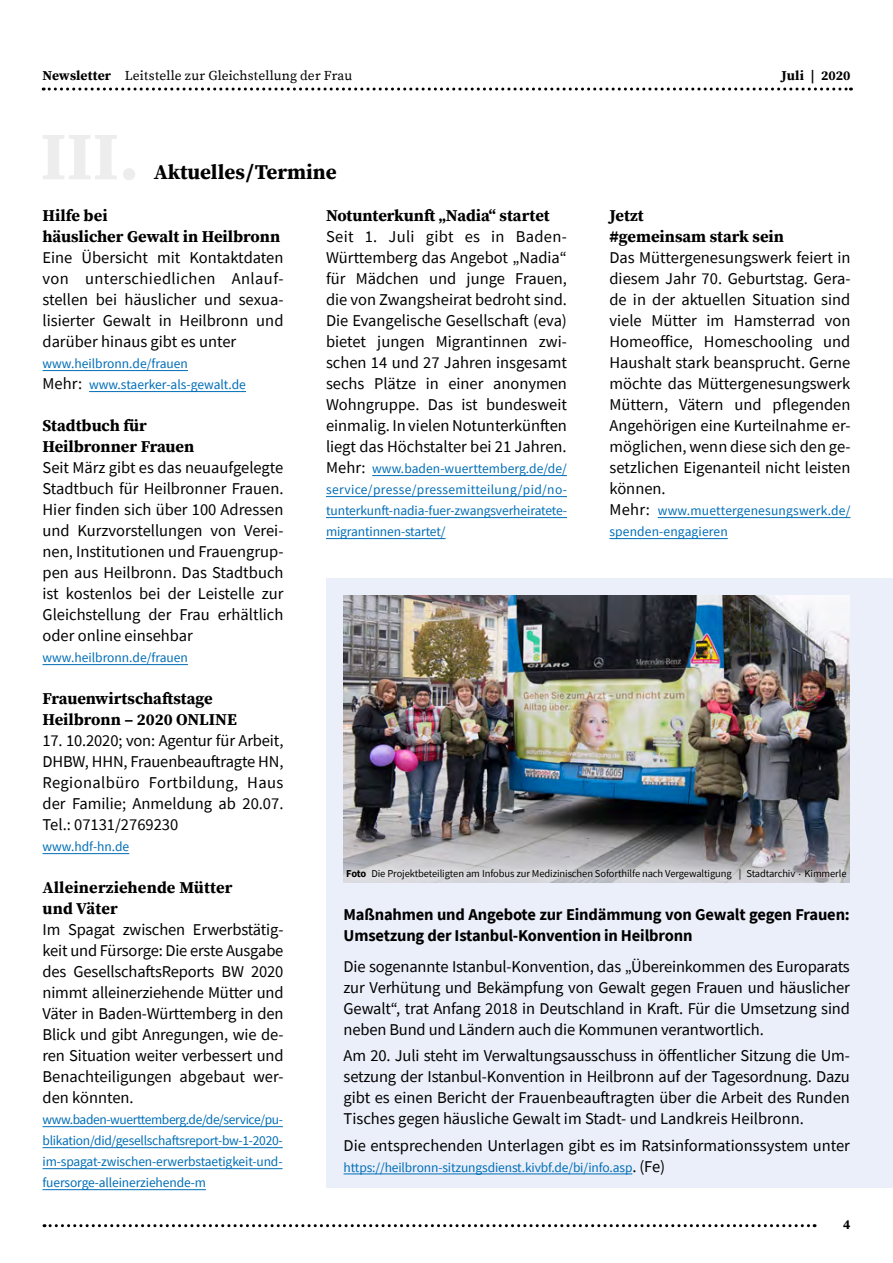
<style>
.page{position:relative;width:893px;height:1263px;background:#fff}
.page>*{position:absolute;margin:0;border:0;box-sizing:border-box;transform-origin:0 0}
.t1{font:700 21px "Source Serif Pro";color:#000}
.t2{font:16.5px/21px "Source Sans Pro";color:#000;text-align:justify}
.t3{font:700 16.5px/21px "Source Serif Pro";color:#000}
.t4{font:700 16.5px/21px "Source Sans Pro";letter-spacing:-.01em;color:#000}
.t5{font:13.5px/21px "Source Sans Pro";letter-spacing:-.01em;color:#006eb7;text-align:justify}
.t6{font:13.5px/21px "Source Sans Pro";letter-spacing:.01em;color:#006eb7}
.t7{font:13.5px "Source Serif Pro";letter-spacing:.01em;color:#000}
.t8{font:700 13.5px "Source Serif Pro";letter-spacing:.005em;color:#000}
.t9{font:10.5px "Source Sans Pro";letter-spacing:-.01em;color:#000}
.s1{font-weight:700}
.s2{font-size:16.5px;color:#000}
</style>
<div class="page">
<div style="left:326px;top:578px;width:567px;height:609px;background:#ebeff9"></div>
<hr style="left:43px;top:370px;width:145px;height:1px;background:#006eb7">
<hr style="left:89px;top:391px;width:157px;height:1px;background:#006eb7">
<hr style="left:43px;top:664px;width:145px;height:1px;background:#006eb7">
<hr style="left:43px;top:853px;width:86px;height:1px;background:#006eb7">
<hr style="left:43px;top:1126px;width:240px;height:1px;background:#006eb7">
<hr style="left:43px;top:1147px;width:240px;height:1px;background:#006eb7">
<hr style="left:43px;top:1168px;width:240px;height:1px;background:#006eb7">
<hr style="left:43px;top:1189px;width:163px;height:1px;background:#006eb7">
<hr style="left:372px;top:475px;width:195px;height:1px;background:#006eb7">
<hr style="left:326px;top:496px;width:241px;height:1px;background:#006eb7">
<hr style="left:326px;top:517px;width:241px;height:1px;background:#006eb7">
<hr style="left:326px;top:538px;width:120px;height:1px;background:#006eb7">
<hr style="left:658px;top:517px;width:192px;height:1px;background:#006eb7">
<hr style="left:609px;top:538px;width:119px;height:1px;background:#006eb7">
<hr style="left:344px;top:1173px;width:288px;height:1px;background:#006eb7">
<img style="left:343px;top:595px;width:507px;height:229px">
<svg style="left:343px;top:824px;width:507px;height:37px;background:#8a888b"></svg>
<svg style="left:343px;top:861px;width:507px;height:22px;background:#cac9cd"></svg>
<svg style="left:43px;top:88px;width:808px;height:3px"></svg>
<svg style="left:44px;top:1224px;width:771px;height:3px"></svg>
<p class="t7" style="left:43px;top:66px;width:311px"><span class="s1">Newsletter</span> Leitstelle zur Gleichstellung der Frau</p>
<p class="t8" style="left:782px;top:66px;width:70px">Juli | 2020</p>
<p class="t1" style="left:154px;top:158px;width:185px">Aktuelles/Termine</p>
<p class="t3" style="left:43px;top:205px;width:239px">Hilfe bei<br>häuslicher Gewalt in Heilbronn</p>
<p class="t2" style="left:43px;top:247px;width:242px">Eine Übersicht mit Kontaktdaten von unterschiedlichen Anlauf&shy;stellen bei häuslicher und sexua&shy;lisierter Gewalt in Heilbronn und darüber hinaus gibt es unter</p>
<p class="t5" style="left:43px;top:353px;width:205px">www.heilbronn.de/frauen<br><span class="s2">Mehr:</span> www.staerker-als-gewalt.de</p>
<p class="t3" style="left:43px;top:415px;width:153px">Stadtbuch für<br>Heilbronner Frauen</p>
<p class="t2" style="left:43px;top:457px;width:242px">Seit März gibt es das neuaufgelegte Stadtbuch für Heilbronner Frauen.<br>Hier finden sich über 100 Adressen und Kurzvorstellungen von Verei&shy;nen, Institutionen und Frauengrup&shy;pen aus Heilbronn. Das Stadtbuch ist kostenlos bei der Leistelle zur Gleichstellung der Frau erhältlich oder online einsehbar</p>
<p class="t5" style="left:43px;top:647px;width:147px">www.heilbronn.de/frauen</p>
<p class="t3" style="left:43px;top:688px;width:196px">Frauenwirtschaftstage<br>Heilbronn – 2020 ONLINE</p>
<p class="t2" style="left:43px;top:730px;width:242px">17. 10.2020; von: Agentur für Arbeit, DHBW, HHN, Frauenbeauftragte HN, Regionalbüro Fortbildung, Haus der Familie; Anmeldung ab 20.07.<br>Tel.: 07131/2769230</p>
<p class="t5" style="left:43px;top:836px;width:88px">www.hdf-hn.de</p>
<p class="t3" style="left:43px;top:877px;width:191px">Alleinerziehende Mütter und Väter</p>
<p class="t2" style="left:43px;top:919px;width:242px">Im Spagat zwischen Erwerbstätig&shy;keit und Fürsorge: Die erste Ausgabe des GesellschaftsReports BW 2020 nimmt alleinerziehende Mütter und Väter in Baden-Württemberg in den Blick und gibt Anregungen, wie de&shy;ren Situation weiter verbessert und Benachteiligungen abgebaut wer&shy;den könnten.</p>
<p class="t5" style="left:43px;top:1109px;width:242px">www.baden-wuerttemberg.de/de/service/pu&shy;blikation/did/gesellschaftsreport-bw-1-2020- im-spagat-zwischen-erwerbstaetigkeit-und&shy;fuersorge-alleinerziehende-m</p>
<p class="t3" style="left:326px;top:205px;width:225px">Notunterkunft „Nadia“ startet</p>
<p class="t2" style="left:326px;top:226px;width:242px">Seit 1. Juli gibt es in Baden-Württemberg das Angebot „Nadia“ für Mädchen und junge Frauen, die von Zwangsheirat bedroht sind.<br>Die Evangelische Gesellschaft (eva) bietet jungen Migrantinnen zwi&shy;schen 14 und 27 Jahren insgesamt sechs Plätze in einer anonymen Wohngruppe. Das ist bundesweit einmalig. In vielen Notunterkünften liegt das Höchstalter bei 21 Jahren.</p>
<p class="t5" style="left:326px;top:458px;width:243px"><span class="s2">Mehr:</span> www.baden-wuerttemberg.de/de/ service/presse/pressemitteilung/pid/no&shy;tunterkunft-nadia-fuer-zwangsverheiratete&shy;migrantinnen-startet/</p>
<p class="t3" style="left:609px;top:205px;width:176px">Jetzt<br>#gemeinsam stark sein</p>
<p class="t2" style="left:609px;top:247px;width:242px">Das Müttergenesungswerk feiert in diesem Jahr 70. Geburtstag. Gera&shy;de in der aktuellen Situation sind viele Mütter im Hamsterrad von Homeoffice, Homeschooling und Haushalt stark beansprucht. Gerne möchte das Müttergenesungswerk Müttern, Vätern und pflegenden Angehörigen eine Kurteilnahme er&shy;möglichen, wenn diese sich den ge&shy;setzlichen Eigenanteil nicht leisten können.</p>
<p class="t6" style="left:609px;top:500px;width:242px"><span class="s2">Mehr:</span> www.muettergenesungswerk.de/ spenden-engagieren</p>
<p class="t9" style="left:346px;top:867px;width:502px"><span class="s1">Foto</span> Die Projektbeteiligten am Infobus zur Medizinischen Soforthilfe nach Vergewaltigung | Stadtarchiv . Kimmerle</p>
<p class="t4" style="left:344px;top:903px;width:508px">Maßnahmen und Angebote zur Eindämmung von Gewalt gegen Frauen:<br>Umsetzung der Istanbul-Konvention in Heilbronn</p>
<p class="t2" style="left:344px;top:956px;width:508px">Die sogenannte Istanbul-Konvention, das „Übereinkommen des Europarats zur Verhütung und Bekämpfung von Gewalt gegen Frauen und häuslicher Gewalt“, trat Anfang 2018 in Deutschland in Kraft. Für die Umsetzung sind neben Bund und Ländern auch die Kommunen verantwortlich.</p>
<p class="t2" style="left:344px;top:1045px;width:508px">Am 20. Juli steht im Verwaltungsausschuss in öffentlicher Sitzung die Um&shy;setzung der Istanbul-Konvention in Heilbronn auf der Tagesordnung. Dazu gibt es einen Bericht der Frauenbeauftragten über die Arbeit des Runden Tisches gegen häusliche Gewalt im Stadt- und Landkreis Heilbronn.</p>
<p class="t2" style="left:344px;top:1134px;width:508px">Die entsprechenden Unterlagen gibt es im Ratsinformationssystem unter</p>
<p class="t5" style="left:344px;top:1156px;width:323px">https://heilbronn-sitzungsdienst.kivbf.de/bi/info.asp<span class="s2">. (Fe)</span></p>
<p class="t8" style="left:843px;top:1215px;width:9px">4</p>
</div>
